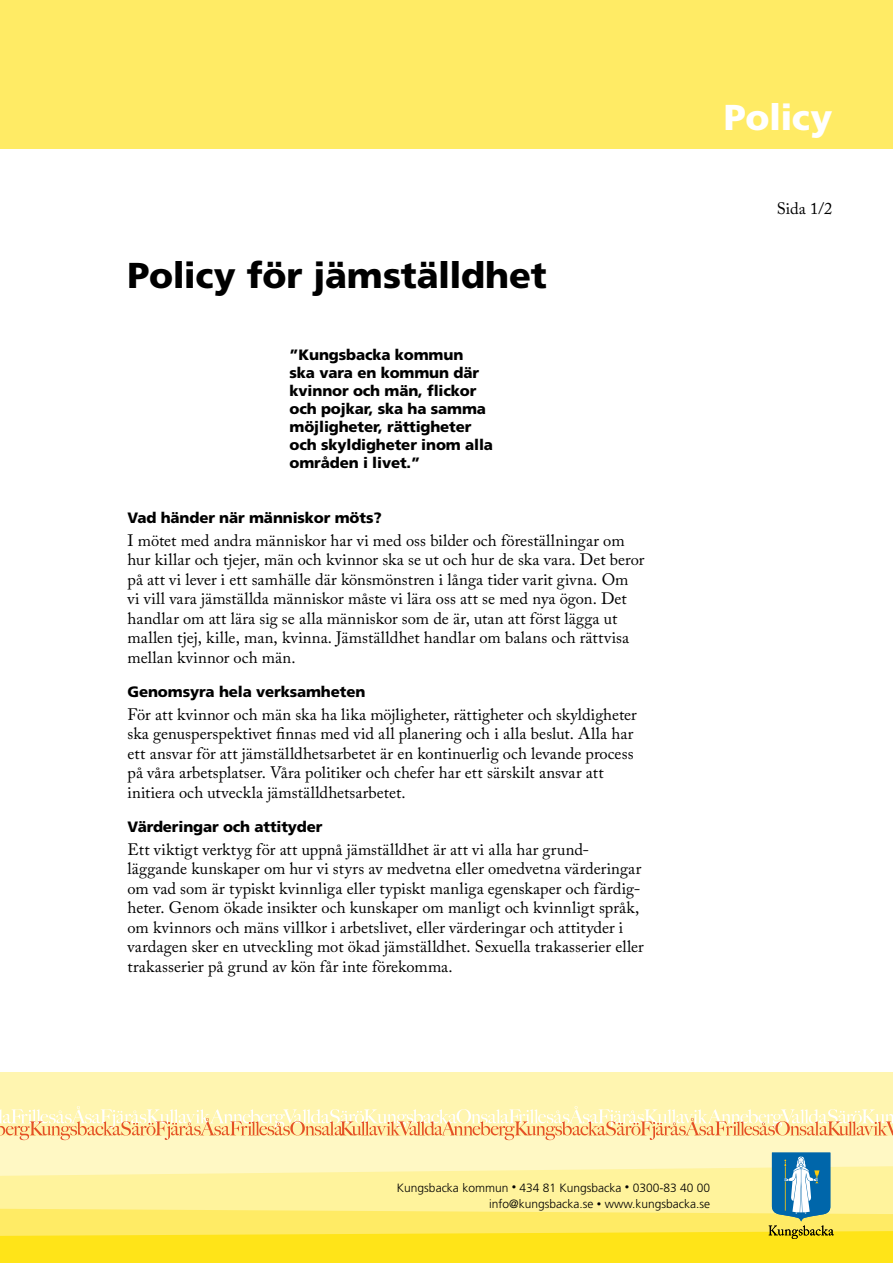
<style>
.page{position:relative;width:893px;height:1263px;background:#fff}
.page>*{position:absolute;margin:0;border:0;box-sizing:border-box;transform-origin:0 0}
.t1{font:900 36px "Frutiger LT Std";letter-spacing:-.01em;color:#000}
.t2{font:900 36px "Frutiger LT Std";letter-spacing:-.01em;color:#fff}
.t3{font:16.5px/19.5px "Adobe Caslon Pro";letter-spacing:.005em;color:#000}
.t4{font:900 15px/18px "Frutiger LT Std";letter-spacing:-.01em;color:#000}
.t5{font:300 12px/16.5px "Frutiger LT Std";color:#000;text-align:right}
.s1{font-size:9px}
</style>
<div class="page">
<div style="left:0;top:1135px;width:893px;height:56px;background:#fff8c4"></div>
<div style="left:0;top:1071px;width:893px;height:64px;background:#fff5b0"></div>
<svg style="left:0;top:1106px;width:893px;height:34px"></svg>
<div style="left:0;top:0;width:893px;height:149px;background:#ffeb65"></div>
<svg style="left:0;top:1152px;width:893px;height:111px"></svg>
<h1 class="t1" style="left:128px;top:254px;width:421px">Policy för jämställdhet</h1>
<p class="t4" style="left:290px;top:345px;width:205px">”Kungsbacka kommun<br>ska vara en kommun där kvinnor och män, flickor och pojkar, ska ha samma möjligheter, rättigheter och skyldigheter inom alla områden i livet.”</p>
<p class="t4" style="left:128px;top:509px;width:256px">Vad händer när människor möts?</p>
<p class="t3" style="left:128px;top:530px;width:518px">I mötet med andra människor har vi med oss bilder och föreställningar om hur killar och tjejer, män och kvinnor ska se ut och hur de ska vara. Det beror på att vi lever i ett samhälle där könsmönstren i långa tider varit givna. Om vi vill vara jämställda människor måste vi lära oss att se med nya ögon. Det handlar om att lära sig se alla människor som de är, utan att först lägga ut mallen tjej, kille, man, kvinna. Jämställdhet handlar om balans och rättvisa mellan kvinnor och män.</p>
<p class="t4" style="left:128px;top:683px;width:239px">Genomsyra hela verksamheten</p>
<p class="t3" style="left:128px;top:704px;width:511px">För att kvinnor och män ska ha lika möjligheter, rättigheter och skyldigheter ska genusperspektivet finnas med vid all planering och i alla beslut. Alla har ett ansvar för att jämställdhetsarbetet är en kontinuerlig och levande process på våra arbetsplatser. Våra politiker och chefer har ett särskilt ansvar att initiera och utveckla jämställdhetsarbetet.</p>
<p class="t4" style="left:128px;top:818px;width:196px">Värderingar och attityder</p>
<p class="t3" style="left:128px;top:839px;width:518px">Ett viktigt verktyg för att uppnå jämställdhet är att vi alla har grund&shy;läggande kunskaper om hur vi styrs av medvetna eller omedvetna värderingar om vad som är typiskt kvinnliga eller typiskt manliga egenskaper och färdig&shy;heter. Genom ökade insikter och kunskaper om manligt och kvinnligt språk, om kvinnors och mäns villkor i arbetslivet, eller värderingar och attityder i vardagen sker en utveckling mot ökad jämställdhet. Sexuella trakasserier eller trakasserier på grund av kön får inte förekomma.</p>
<h1 class="t2" style="left:724px;top:96px;width:110px">Policy</h1>
<p class="t3" style="left:777px;top:198px;width:57px">Sida 1/2</p>
<p class="t5" style="left:397px;top:1179px;width:315px">Kungsbacka kommun <span class="s1">•</span> 434 81 Kungsbacka <span class="s1">•</span> 0300-83 40 00 info@kungsbacka.se <span class="s1">•</span> www.kungsbacka.se</p>
</div>
